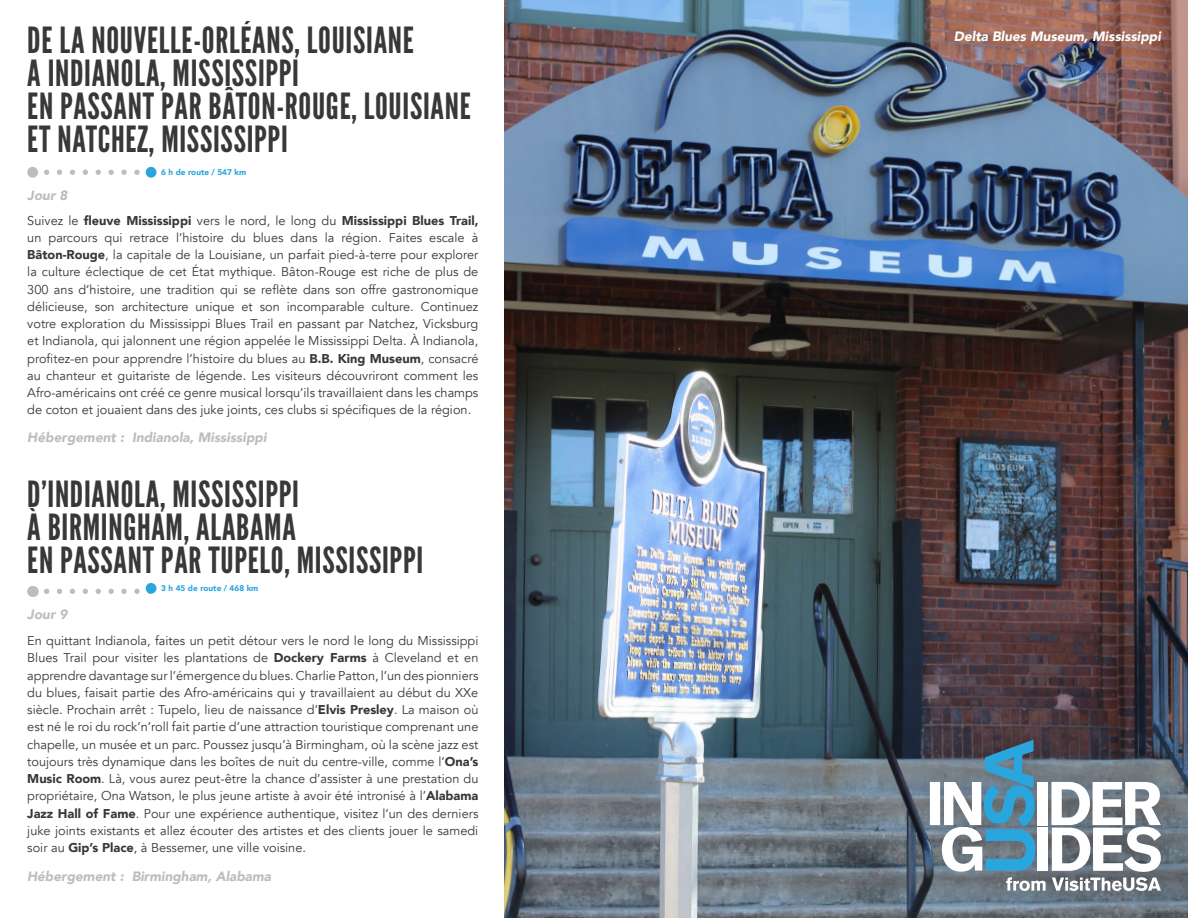
<style>
.page{position:relative;width:1188px;height:918px;background:#fff}
.page>*{position:absolute;margin:0;border:0;box-sizing:border-box;transform-origin:0 0}
.Section_Title_no_lin{font:36px/33px "League Gothic";letter-spacing:.02em;color:#383839}
.Accommodation{font:italic 900 13.5px "Avenir";color:#bcbdc0}
.Photo_Caption{font:italic 900 13.5px "Avenir";color:#fff}
.Section_Title_no_lin-2{font:italic 900 13.5px "Avenir";color:#bcbdc0}
.t1{font:12.75px/17.2px "Avenir";color:#383839;text-align:justify}
.t2{font:900 8.25px "Avenir";color:#2aa6de}
.s1{font-weight:900}
</style>
<div class="page">
<img style="left:504px;top:0;width:684px;height:918px">
<div style="left:886px;top:701px;width:302px;height:217px;background:#231f20;opacity:.33"></div>
<svg style="left:930px;top:740px;width:231px;height:151px"></svg>
<svg style="left:44px;top:170px;width:44px;height:5px"></svg>
<div style="left:27px;top:167px;width:11px;height:11px;background:#bcbdc0;border-radius:50%"></div>
<svg style="left:96px;top:170px;width:50px;height:5px"></svg>
<div style="left:146px;top:167px;width:10px;height:11px;background:#2aa6de;border-radius:50%"></div>
<svg style="left:35px;top:586px;width:53px;height:11px"></svg>
<div style="left:27px;top:586px;width:11px;height:11px;background:#bcbdc0;border-radius:50%"></div>
<svg style="left:96px;top:589px;width:53px;height:5px"></svg>
<div style="left:146px;top:583px;width:10px;height:11px;background:#2aa6de;border-radius:50%"></div>
<p class="Section_Title_no_lin" style="left:27px;top:24px;width:388px">DE LA NOUVELLE-ORLÉANS, LOUISIANE<br>A INDIANOLA, MISSISSIPPI</p>
<p class="Section_Title_no_lin" style="left:27px;top:90px;width:445px">EN PASSANT PAR BÂTON-ROUGE, LOUISIANE<br>ET NATCHEZ, MISSISSIPPI</p>
<p class="Section_Title_no_lin-2" style="left:27px;top:184px;width:42px">Jour 8</p>
<p class="t2" style="left:161px;top:165px;width:87px">6 h de route / 547 km</p>
<p class="t1" style="left:27px;top:212px;width:453px">Suivez le <span class="s1">fleuve Mississippi</span> vers le nord, le long du <span class="s1">Mississippi Blues Trail, </span>un parcours qui retrace l’histoire du blues dans la région. Faites escale à <span class="s1">Bâton-Rouge</span>, la capitale de la Louisiane, un parfait pied-à-terre pour explorer la culture éclectique de cet État mythique. Bâton-Rouge est riche de plus de 300 ans d’histoire, une tradition qui se reflète dans son offre gastronomique délicieuse, son architecture unique et son incomparable culture. Continuez votre exploration du Mississippi Blues Trail en passant par Natchez, Vicksburg et Indianola, qui jalonnent une région appelée le Mississippi Delta. À Indianola, profitez-en pour apprendre l’histoire du blues au <span class="s1">B.B. King Museum</span>, consacré au chanteur et guitariste de légende. Les visiteurs découvriront comment les Afro-américains ont créé ce genre musical lorsqu’ils travaillaient dans les champs de coton et jouaient dans des juke joints, ces clubs si spécifiques de la région.</p>
<p class="Accommodation" style="left:27px;top:426px;width:241px">Hébergement : Indianola, Mississippi</p>
<p class="Section_Title_no_lin" style="left:27px;top:478px;width:273px">D’INDIANOLA, MISSISSIPPI</p>
<p class="Section_Title_no_lin" style="left:27px;top:511px;width:397px">À BIRMINGHAM, ALABAMA<br>EN PASSANT PAR TUPELO, MISSISSIPPI</p>
<p class="Section_Title_no_lin-2" style="left:27px;top:604px;width:42px">Jour 9</p>
<p class="t2" style="left:161px;top:581px;width:99px">3 h 45 de route / 468 km</p>
<p class="t1" style="left:27px;top:632px;width:453px">En quittant Indianola, faites un petit détour vers le nord le long du Mississippi Blues Trail pour visiter les plantations de <span class="s1">Dockery Farms</span> à Cleveland et en apprendre davantage sur l’émergence du blues. Charlie Patton, l’un des pionniers du blues, faisait partie des Afro-américains qui y travaillaient au début du XXe siècle. Prochain arrêt : Tupelo, lieu de naissance d’<span class="s1">Elvis Presley</span>. La maison où est né le roi du rock’n’roll fait partie d’une attraction touristique comprenant une chapelle, un musée et un parc. Poussez jusqu’à Birmingham, où la scène jazz est toujours très dynamique dans les boîtes de nuit du centre-ville, comme l’<span class="s1">Ona’s Music Room</span>. Là, vous aurez peut-être la chance d’assister à une prestation du propriétaire, Ona Watson, le plus jeune artiste à avoir été intronisé à l’<span class="s1">Alabama Jazz Hall of Fame</span>. Pour une expérience authentique, visitez l’un des derniers juke joints existants et allez écouter des artistes et des clients jouer le samedi soir au <span class="s1">Gip’s Place</span>, à Bessemer, une ville voisine.</p>
<p class="Accommodation" style="left:27px;top:865px;width:246px">Hébergement : Birmingham, Alabama</p>
<p class="Photo_Caption" style="left:954px;top:25px;width:209px">Delta Blues Museum, Mississippi</p>
</div>
